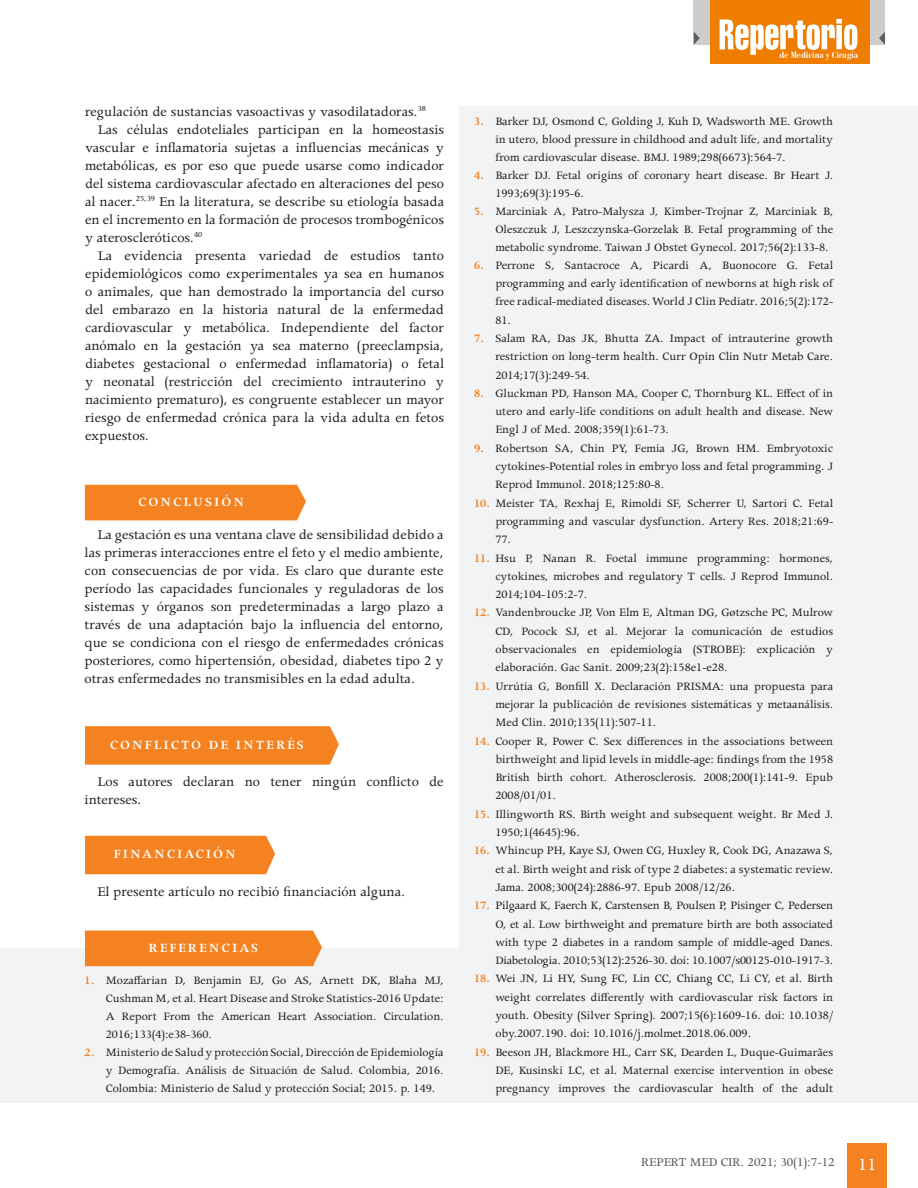
<style>
.page{position:relative;width:918px;height:1188px;background:#fff}
.page>*{position:absolute;margin:0;border:0;box-sizing:border-box;transform-origin:0 0}
.t1{font:19.05px "Apollo MT Std";color:#fff}
.t2{font:15px/18px "Apollo MT Std";color:#231f20;text-align:justify}
.t3{font:600 14.25px "Apollo MT Std";letter-spacing:.14em;color:#fff}
.t4{font:13.5px "Apollo MT Std";color:#57585a}
.t5{font:12.75px/18.3px "Apollo MT Std";color:#231f20;text-align:justify}
.t6{font:700 condensed 9px "Bauer Bodoni Std";color:#fff}
.s1{font-weight:600;color:#f58220}
</style>
<div class="page">
<div style="left:848px;top:1143px;width:39px;height:45px;background:#f58220"></div>
<div style="left:693px;top:0;width:192px;height:45px;background:#cdcdcd"></div>
<div style="left:710px;top:0;width:160px;height:64px;background:#ef7d00"></div>
<svg style="left:720px;top:19px;width:137px;height:36px"></svg>
<svg style="left:694px;top:32px;width:6px;height:13px"></svg>
<svg style="left:879px;top:32px;width:6px;height:13px"></svg>
<div style="left:85px;top:485px;width:221px;height:35px;background:#f58220"></div>
<div style="left:85px;top:726px;width:254px;height:39px;background:#f58220"></div>
<div style="left:85px;top:836px;width:190px;height:38px;background:#f58220"></div>
<div style="left:0;top:949px;width:460px;height:154px;background:#f2f3f4"></div>
<div style="left:460px;top:106px;width:458px;height:997px;background:#f2f3f4"></div>
<div style="left:85px;top:931px;width:237px;height:35px;background:#f58220"></div>
<p class="t2" style="left:85px;top:104px;width:343px">regulación de sustancias vasoactivas y vasodilatadoras.<sup>38</sup></p>
<p class="t2" style="left:85px;top:122px;width:361px;text-indent:13px">Las células endoteliales participan en la homeostasis vascular e inflamatoria sujetas a influencias mecánicas y metabólicas, es por eso que puede usarse como indicador del sistema cardiovascular afectado en alteraciones del peso al nacer.<sup>25,39</sup> En la literatura, se describe su etiología basada en el incremento en la formación de procesos trombogénicos y ateroscleróticos.<sup>40</sup></p>
<p class="t2" style="left:85px;top:248px;width:361px;text-indent:13px">La evidencia presenta variedad de estudios tanto epidemiológicos como experimentales ya sea en humanos o animales, que han demostrado la importancia del curso del embarazo en la historia natural de la enfermedad cardiovascular y metabólica. Independiente del factor anómalo en la gestación ya sea materno (preeclampsia, diabetes gestacional o enfermedad inflamatoria) o fetal y neonatal (restricción del crecimiento intrauterino y nacimiento prematuro), es congruente establecer un mayor riesgo de enfermedad crónica para la vida adulta en fetos expuestos.</p>
<p class="t3" style="left:138px;top:494px;width:107px">CONCLUSIÓN</p>
<p class="t2" style="left:85px;top:527px;width:361px;text-indent:13px">La gestación es una ventana clave de sensibilidad debido a las primeras interacciones entre el feto y el medio ambiente, con consecuencias de por vida. Es claro que durante este período las capacidades funcionales y reguladoras de los sistemas y órganos son predeterminadas a largo plazo a través de una adaptación bajo la influencia del entorno, que se condiciona con el riesgo de enfermedades crónicas posteriores, como hipertensión, obesidad, diabetes tipo 2 y otras enfermedades no transmisibles en la edad adulta.</p>
<p class="t3" style="left:110px;top:737px;width:195px">CONFLICTO DE INTERÉS</p>
<p class="t2" style="left:85px;top:774px;width:361px;text-indent:13px">Los autores declaran no tener ningún conflicto de intereses.</p>
<p class="t3" style="left:114px;top:846px;width:124px">FINANCIACIÓN</p>
<p class="t2" style="left:97px;top:883px;width:309px">El presente artículo no recibió financiación alguna.</p>
<p class="t3" style="left:149px;top:940px;width:111px">REFERENCIAS</p>
<p class="t5" style="left:106px;top:972px;width:339px;text-indent:-21px"><span class="s1">1.</span> Mozaffarian D, Benjamin EJ, Go AS, Arnett DK, Blaha MJ, Cushman M, et al. Heart Disease and Stroke Statistics-2016 Update:<br>A Report From the American Heart Association. Circulation.<br>2016;133(4):e38-360.</p>
<p class="t5" style="left:106px;top:1044px;width:339px;text-indent:-21px"><span class="s1">2.</span> Ministerio de Salud y protección Social, Dirección de Epidemiología y Demografía. Análisis de Situación de Salud. Colombia, 2016.<br>Colombia: Ministerio de Salud y protección Social; 2015. p. 149.</p>
<p class="t6" style="left:780px;top:50px;width:80px">de Medicina y Cirugía</p>
<p class="t5" style="left:495px;top:113px;width:339px;text-indent:-21px"><span class="s1">3.</span> Barker DJ, Osmond C, Golding J, Kuh D, Wadsworth ME. Growth in utero, blood pressure in childhood and adult life, and mortality from cardiovascular disease. BMJ. 1989;298(6673):564-7.</p>
<p class="t5" style="left:495px;top:167px;width:339px;text-indent:-21px"><span class="s1">4.</span> Barker DJ. Fetal origins of coronary heart disease. Br Heart J.<br>1993;69(3):195-6.</p>
<p class="t5" style="left:495px;top:203px;width:339px;text-indent:-21px"><span class="s1">5.</span> Marciniak A, Patro-Malysza J, Kimber-Trojnar Z, Marciniak B, Oleszczuk J, Leszczynska-Gorzelak B. Fetal programming of the metabolic syndrome. Taiwan J Obstet Gynecol. 2017;56(2):133-8.</p>
<p class="t5" style="left:495px;top:257px;width:339px;text-indent:-21px"><span class="s1">6.</span> Perrone S, Santacroce A, Picardi A, Buonocore G. Fetal programming and early identification of newborns at high risk of free radical-mediated diseases. World J Clin Pediatr. 2016;5(2):172- 81.</p>
<p class="t5" style="left:495px;top:330px;width:339px;text-indent:-21px"><span class="s1">7.</span> Salam RA, Das JK, Bhutta ZA. Impact of intrauterine growth restriction on long-term health. Curr Opin Clin Nutr Metab Care.<br>2014;17(3):249-54.</p>
<p class="t5" style="left:495px;top:385px;width:339px;text-indent:-21px"><span class="s1">8.</span> Gluckman PD, Hanson MA, Cooper C, Thornburg KL. Effect of in utero and early-life conditions on adult health and disease. New Engl J of Med. 2008;359(1):61-73.</p>
<p class="t5" style="left:495px;top:440px;width:339px;text-indent:-21px"><span class="s1">9.</span> Robertson SA, Chin PY, Femia JG, Brown HM. Embryotoxic cytokines-Potential roles in embryo loss and fetal programming. J Reprod Immunol. 2018;125:80-8.</p>
<p class="t5" style="left:495px;top:495px;width:339px;text-indent:-21px"><span class="s1">10.</span> Meister TA, Rexhaj E, Rimoldi SF, Scherrer U, Sartori C. Fetal programming and vascular dysfunction. Artery Res. 2018;21:69- 77.</p>
<p class="t5" style="left:495px;top:549px;width:339px;text-indent:-21px"><span class="s1">11.</span> Hsu P, Nanan R. Foetal immune programming: hormones, cytokines, microbes and regulatory T cells. J Reprod Immunol.<br>2014;104-105:2-7.</p>
<p class="t5" style="left:495px;top:604px;width:339px;text-indent:-21px"><span class="s1">12.</span> Vandenbroucke JP, Von Elm E, Altman DG, Gøtzsche PC, Mulrow CD, Pocock SJ, et al. Mejorar la comunicación de estudios observacionales en epidemiología (STROBE): explicación y elaboración. Gac Sanit. 2009;23(2):158e1-e28.</p>
<p class="t5" style="left:495px;top:678px;width:339px;text-indent:-21px"><span class="s1">13.</span> Urrútia G, Bonfill X. Declaración PRISMA: una propuesta para mejorar la publicación de revisiones sistemáticas y metaanálisis.<br>Med Clin. 2010;135(11):507-11.</p>
<p class="t5" style="left:495px;top:732px;width:339px;text-indent:-21px"><span class="s1">14.</span> Cooper R, Power C. Sex differences in the associations between birthweight and lipid levels in middle-age: findings from the 1958<br>British birth cohort. Atherosclerosis. 2008;200(1):141-9. Epub 2008/01/01.</p>
<p class="t5" style="left:495px;top:806px;width:339px;text-indent:-21px"><span class="s1">15.</span> Illingworth RS. Birth weight and subsequent weight. Br Med J.<br>1950;1(4645):96.</p>
<p class="t5" style="left:495px;top:842px;width:339px;text-indent:-21px"><span class="s1">16.</span> Whincup PH, Kaye SJ, Owen CG, Huxley R, Cook DG, Anazawa S, et al. Birth weight and risk of type 2 diabetes: a systematic review.<br>Jama. 2008;300(24):2886-97. Epub 2008/12/26.</p>
<p class="t5" style="left:495px;top:897px;width:339px;text-indent:-21px"><span class="s1">17.</span> Pilgaard K, Faerch K, Carstensen B, Poulsen P, Pisinger C, Pedersen O, et al. Low birthweight and premature birth are both associated with type 2 diabetes in a random sample of middle-aged Danes.<br>Diabetologia. 2010;53(12):2526-30. doi: 10.1007/s00125-010-1917-3.</p>
<p class="t5" style="left:495px;top:970px;width:339px;text-indent:-21px"><span class="s1">18.</span> Wei JN, Li HY, Sung FC, Lin CC, Chiang CC, Li CY, et al. Birth weight correlates differently with cardiovascular risk factors in youth. Obesity (Silver Spring). 2007;15(6):1609-16. doi: 10.1038/ oby.2007.190. doi: 10.1016/j.molmet.2018.06.009.</p>
<p class="t5" style="left:495px;top:1044px;width:339px;text-indent:-21px"><span class="s1">19.</span> Beeson JH, Blackmore HL, Carr SK, Dearden L, Duque-Guimarães DE, Kusinski LC, et al. Maternal exercise intervention in obese pregnancy improves the cardiovascular health of the adult</p>
<p class="t4" style="left:641px;top:1155px;width:195px">REPERT MED CIR. 2021; 30(1):7-12</p>
<h1 class="t1" style="left:858px;top:1154px;width:20px">11</h1>
</div>
